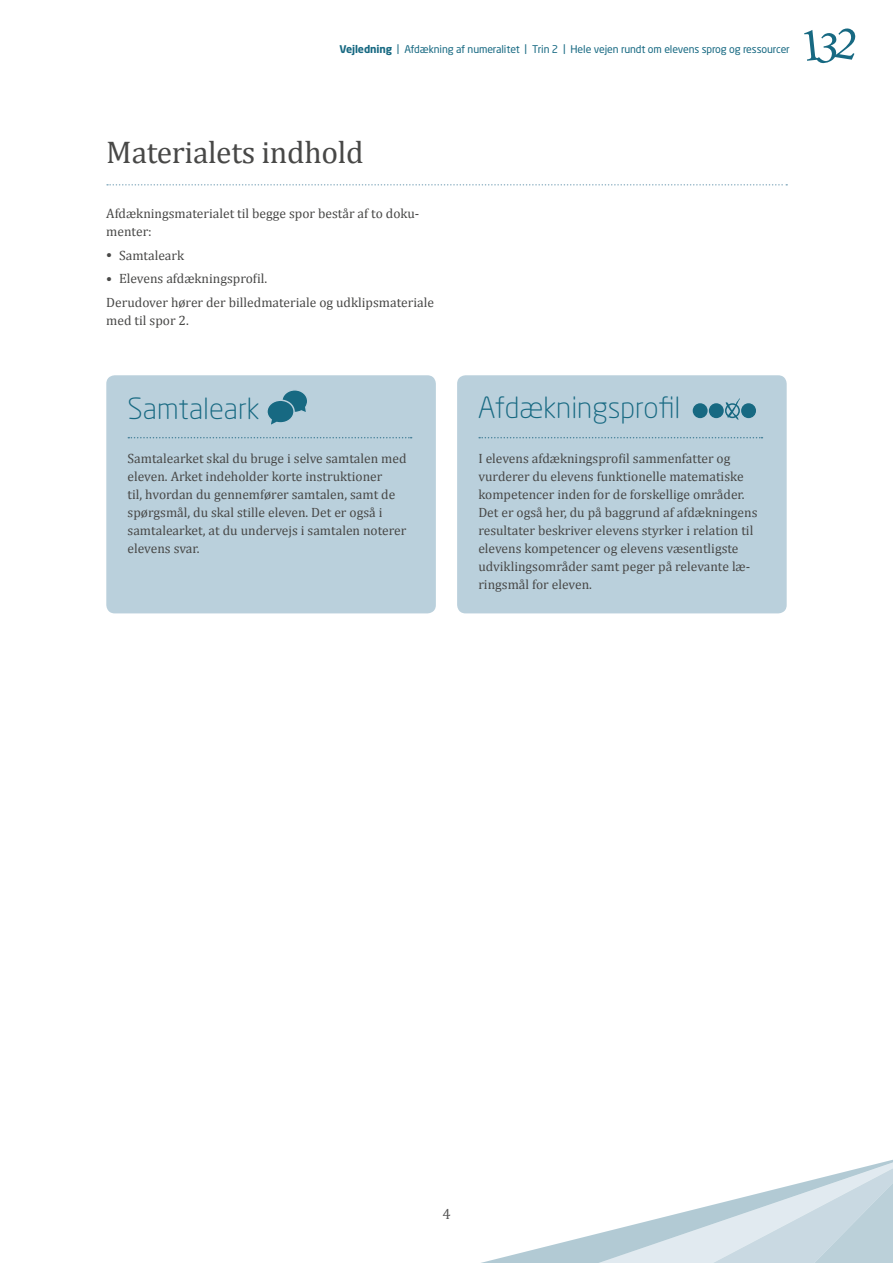
<style>
.page{position:relative;width:893px;height:1263px;background:#fff}
.page>*{position:absolute;margin:0;border:0;box-sizing:border-box;transform-origin:0 0}
.t1{font:31.5px "Cambria";letter-spacing:-.01em;color:#484847}
.t2{font:300 28.95px "Neo Sans Std";color:#176982}
.t3{font:15px "Cambria";color:#565655}
.t4{font:13.5px/18px "Cambria";color:#484847}
.t5{font:10.5px "Neo Sans Std";letter-spacing:-.01em;color:#176982}
.s1{font-weight:700}
</style>
<div class="page">
<svg style="left:804px;top:28px;width:52px;height:36px"></svg>
<svg style="left:107px;top:184px;width:680px;height:2px"></svg>
<div style="left:106px;top:375px;width:330px;height:238px;background:#bad0dc;border-radius:9px"></div>
<svg style="left:267px;top:390px;width:40px;height:35px"></svg>
<svg style="left:128px;top:437px;width:284px;height:1px"></svg>
<div style="left:457px;top:375px;width:330px;height:238px;background:#bad0dc;border-radius:9px"></div>
<div style="left:725px;top:403px;width:15px;height:15px;border:2px solid #176982;border-radius:50%"></div>
<div style="left:710px;top:404px;width:13px;height:13px;background:#176982;border-radius:50%"></div>
<div style="left:709px;top:403px;width:15px;height:15px;border:2px solid #176982;border-radius:50%"></div>
<div style="left:742px;top:404px;width:13px;height:13px;background:#176982;border-radius:50%"></div>
<div style="left:741px;top:403px;width:15px;height:15px;border:2px solid #176982;border-radius:50%"></div>
<div style="left:693px;top:404px;width:14px;height:13px;background:#176982;border-radius:50%"></div>
<div style="left:693px;top:403px;width:15px;height:15px;border:2px solid #176982;border-radius:50%"></div>
<svg style="left:726px;top:398px;width:14px;height:22px"></svg>
<svg style="left:479px;top:437px;width:283px;height:1px"></svg>
<svg style="left:481px;top:1233px;width:117px;height:30px"></svg>
<svg style="left:598px;top:1159px;width:295px;height:104px"></svg>
<p class="t5" style="left:339px;top:42px;width:452px"><span class="s1">Vejledning</span> | Afdækning af numeralitet | Trin 2 | Hele vejen rundt om elevens sprog og ressourcer</p>
<h3 class="t1" style="left:106px;top:134px;width:259px">Materialets indhold</h3>
<p class="t4" style="left:106px;top:204px;width:315px">Afdækningsmaterialet til begge spor består af to doku&shy;menter:</p>
<p class="t4" style="left:106px;top:246px;width:79px">• Samtaleark</p>
<p class="t4" style="left:106px;top:270px;width:162px">• Elevens afdækningsprofil.</p>
<p class="t4" style="left:106px;top:294px;width:329px">Derudover hører der billedmateriale og udklipsmateriale med til spor 2.</p>
<h4 class="t2" style="left:128px;top:391px;width:134px">Samtaleark</h4>
<p class="t4" style="left:128px;top:449px;width:281px">Samtalearket skal du bruge i selve samtalen med eleven. Arket indeholder korte instruktioner<br>til, hvordan du gennemfører samtalen, samt de spørgsmål, du skal stille eleven. Det er også i samtalearket, at du undervejs i samtalen noterer elevens svar.</p>
<h4 class="t2" style="left:478px;top:391px;width:204px">Afdækningsprofil</h4>
<p class="t4" style="left:478px;top:449px;width:281px">I elevens afdækningsprofil sammenfatter og vurderer du elevens funktionelle matematiske kompetencer inden for de forskellige områder.<br>Det er også her, du på baggrund af afdækningens resultater beskriver elevens styrker i relation til elevens kompetencer og elevens væsentligste udviklingsområder samt peger på relevante læ&shy;ringsmål for eleven.</p>
<p class="t3" style="left:442px;top:1205px;width:10px">4</p>
</div>
